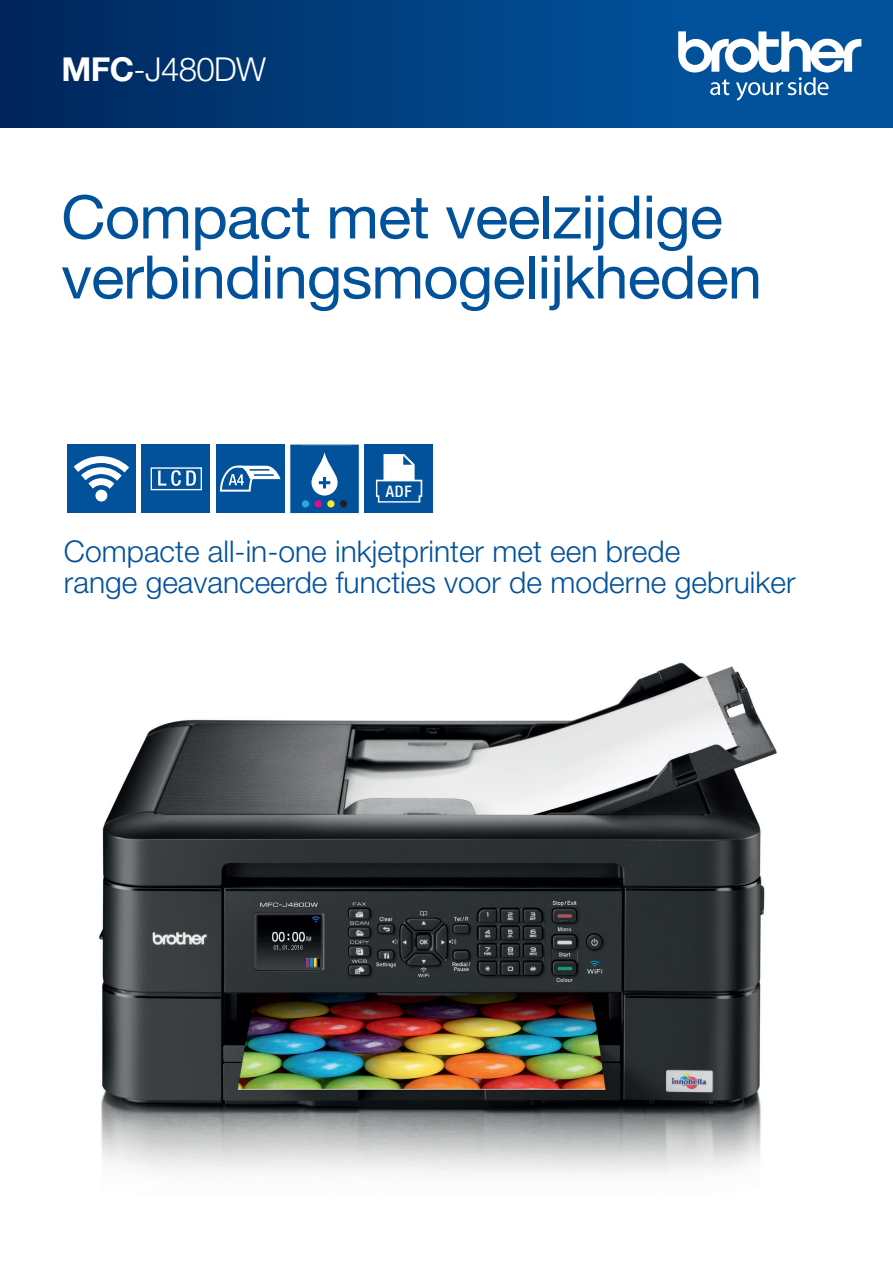
<style>
.page{position:relative;width:893px;height:1263px;background:#fff}
.page>*{position:absolute;margin:0;border:0;box-sizing:border-box;transform-origin:0 0}
.t1{font:60px "Helvetica Neue LT Pro";letter-spacing:-.015em;color:#01519b}
.t2{font:300 33px "Helvetica Neue LT Pro";letter-spacing:-.02em;color:#fff}
.t3{font:300 30px "Helvetica Neue LT Pro";color:#01519b}
.t4{font:500 condensed 15.9px "Helvetica Neue LT Pro";color:#fff}
.s1{font-weight:700}
</style>
<div class="page">
<div style="left:0;top:0;width:685px;height:128px;background:linear-gradient(to right,#00265a,#01529c)"></div>
<div style="left:685px;top:0;width:208px;height:128px;background:#01519b"></div>
<svg style="left:678px;top:31px;width:183px;height:70px"></svg>
<img style="left:99px;top:662px;width:678px;height:512px">
<div style="left:365px;top:445px;width:68px;height:68px;background:#01519b"></div>
<svg style="left:376px;top:454px;width:46px;height:49px"></svg>
<div style="left:67px;top:445px;width:69px;height:68px;background:#01519b"></div>
<svg style="left:74px;top:456px;width:55px;height:33px"></svg>
<div style="left:95px;top:490px;width:12px;height:11px;background:#fff;border-radius:50%"></div>
<div style="left:216px;top:445px;width:68px;height:68px;background:#01519b"></div>
<svg style="left:220px;top:466px;width:61px;height:26px"></svg>
<svg style="left:290px;top:445px;width:69px;height:68px;background:#266aa9"></svg>
<div style="left:302px;top:500px;width:7px;height:7px;background:#22abe2;border-radius:50%"></div>
<div style="left:315px;top:500px;width:7px;height:7px;background:#ea098c;border-radius:50%"></div>
<div style="left:327px;top:500px;width:7px;height:7px;background:#f7ee22;border-radius:50%"></div>
<div style="left:340px;top:500px;width:7px;height:7px;background:#231f20;border-radius:50%"></div>
<div style="left:142px;top:445px;width:68px;height:68px;background:#01519b"></div>
<div style="left:151px;top:467px;width:51px;height:23px;border:1px solid #fff"></div>
<svg style="left:158px;top:470px;width:38px;height:16px"></svg>
<p class="t2" style="left:62px;top:49px;width:206px"><span class="s1">MFC</span>-J480DW</p>
<p class="t1" style="left:61px;top:181px;width:663px">Compact met veelzijdige</p>
<p class="t1" style="left:61px;top:241px;width:702px">verbindingsmogelijkheden</p>
<p class="t4" style="left:386px;top:482px;width:28px">ADF</p>
<p class="t3" style="left:64px;top:533px;width:618px">Compacte all-in-one inkjetprinter met een brede</p>
<p class="t3" style="left:64px;top:564px;width:733px">range geavanceerde functies voor de moderne gebruiker</p>
</div>
